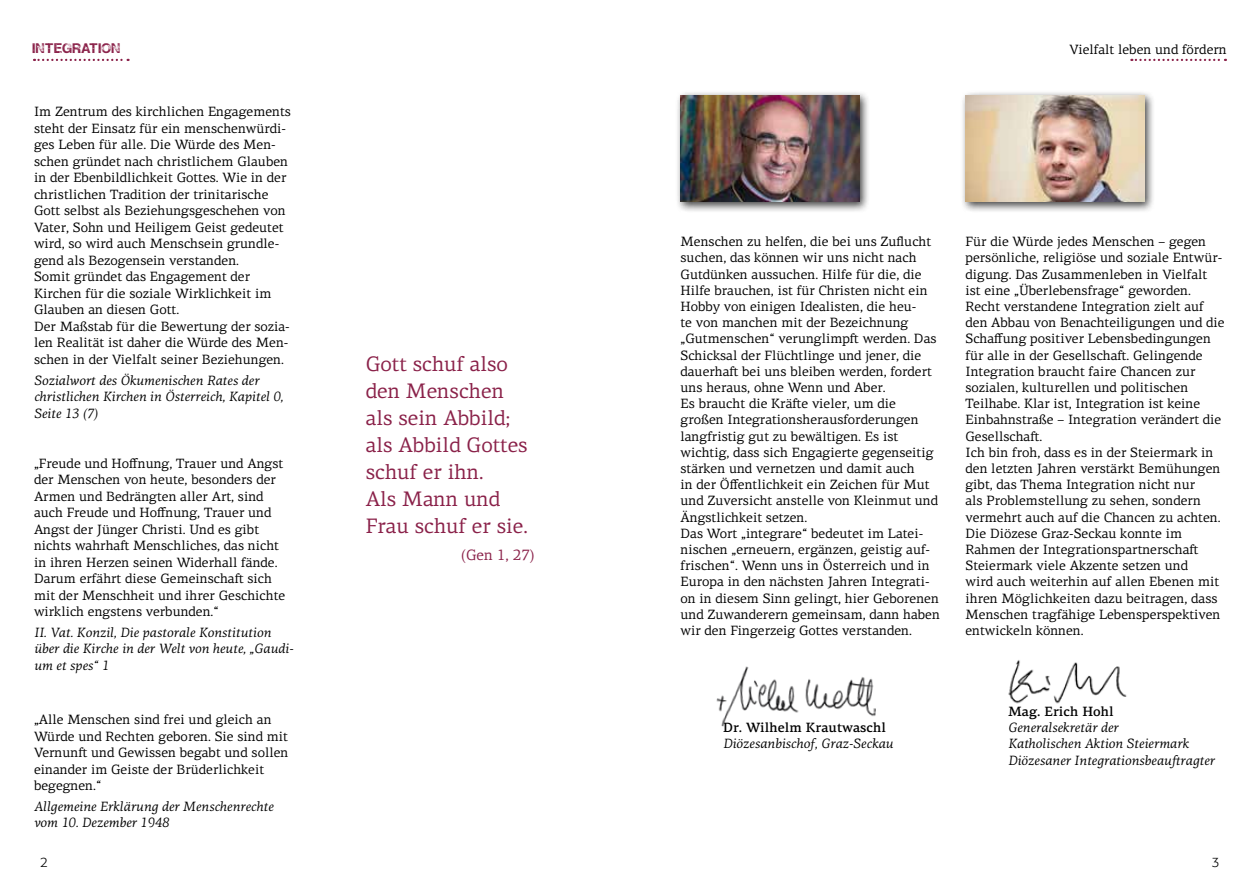
<style>
.page{position:relative;width:1259px;height:893px;background:#fff}
.page>*{position:absolute;margin:0;border:0;box-sizing:border-box;transform-origin:0 0}
.t1{font:21px/27px "PF Centro Serif Pro";color:#8a2149}
.t2{font:15px "Tatatak Second Punch";color:#8a2149}
.t3{font:15px "PF Centro Serif Pro";color:#8a2149}
.t4{font:13.5px/16.2px "PF Centro Serif Pro";color:#000}
.t5{font:italic 13.5px/16.5px "PF Centro Serif Pro";color:#000}
.t6{font:500 13.5px "PF Centro Serif Pro";color:#000}
.t7{font:300 13.5px "Formata BQ";color:#000}
</style>
<div class="page">
<svg style="left:34px;top:59px;width:95px;height:2px"></svg>
<svg style="left:1131px;top:59px;width:95px;height:2px"></svg>
<img style="left:1008px;top:660px;width:119px;height:44px">
<div style="left:675px;top:90px;width:195px;height:123px;background:#000;opacity:.75"></div>
<img style="left:680px;top:96px;width:179px;height:106px">
<div style="left:960px;top:90px;width:195px;height:123px;background:#000;opacity:.75"></div>
<img style="left:965px;top:96px;width:179px;height:106px">
<img style="left:716px;top:666px;width:160px;height:61px">
<p class="t2" style="left:32px;top:41px;width:90px">INTEGRATION</p>
<p class="t4" style="left:1069px;top:41px;width:159px">Vielfalt leben und fördern</p>
<p class="t4" style="left:34px;top:104px;width:258px">Im Zentrum des kirchlichen Engagements steht der Einsatz für ein menschenwürdi&shy;ges Leben für alle. Die Würde des Men&shy;schen gründet nach christlichem Glauben in der Ebenbildlichkeit Gottes. Wie in der christlichen Tradition der trinitarische Gott selbst als Beziehungsgeschehen von Vater, Sohn und Heiligem Geist gedeutet wird, so wird auch Menschsein grundle&shy;gend als Bezogensein verstanden.<br>Somit gründet das Engagement der Kirchen für die soziale Wirklichkeit im Glauben an diesen Gott.<br>Der Maßstab für die Bewertung der sozia&shy;len Realität ist daher die Würde des Men&shy;schen in der Vielfalt seiner Beziehungen.</p>
<p class="t5" style="left:34px;top:372px;width:251px">Sozialwort des Ökumenischen Rates der christlichen Kirchen in Österreich, Kapitel 0,<br>Seite 13 (7)</p>
<p class="t4" style="left:34px;top:455px;width:253px">„Freude und Hoffnung, Trauer und Angst der Menschen von heute, besonders der Armen und Bedrängten aller Art, sind auch Freude und Hoffnung, Trauer und Angst der Jünger Christi. Und es gibt nichts wahrhaft Menschliches, das nicht in ihren Herzen seinen Widerhall fände.<br>Darum erfährt diese Gemeinschaft sich mit der Menschheit und ihrer Geschichte wirklich engstens verbunden.“</p>
<p class="t5" style="left:34px;top:624px;width:261px">II. Vat. Konzil, Die pastorale Konstitution über die Kirche in der Welt von heute, „Gaudi&shy;um et spes“ 1</p>
<p class="t4" style="left:34px;top:711px;width:256px">„Alle Menschen sind frei und gleich an Würde und Rechten geboren. Sie sind mit Vernunft und Gewissen begabt und sollen einander im Geiste der Brüderlichkeit begegnen.“</p>
<p class="t5" style="left:34px;top:798px;width:241px">Allgemeine Erklärung der Menschenrechte vom 10. Dezember 1948</p>
<h1 class="t1" style="left:366px;top:350px;width:164px">Gott schuf also den Menschen als sein Abbild; als Abbild Gottes schuf er ihn.<br>Als Mann und<br>Frau schuf er sie.</h1>
<p class="t3" style="left:461px;top:546px;width:75px">(Gen 1, 27)</p>
<p class="t4" style="left:680px;top:233px;width:261px">Menschen zu helfen, die bei uns Zuflucht suchen, das können wir uns nicht nach Gutdünken aussuchen. Hilfe für die, die Hilfe brauchen, ist für Christen nicht ein Hobby von einigen Idealisten, die heu-<br>te von manchen mit der Bezeichnung „Gutmenschen“ verunglimpft werden. Das Schicksal der Flüchtlinge und jener, die dauerhaft bei uns bleiben werden, fordert uns heraus, ohne Wenn und Aber.<br>Es braucht die Kräfte vieler, um die großen Integrationsherausforderungen langfristig gut zu bewältigen. Es ist wichtig, dass sich Engagierte gegenseitig stärken und vernetzen und damit auch<br>in der Öffentlichkeit ein Zeichen für Mut und Zuversicht anstelle von Kleinmut und Ängstlichkeit setzen.<br>Das Wort „integrare“ bedeutet im Latei&shy;nischen „erneuern, ergänzen, geistig auf&shy;frischen“. Wenn uns in Österreich und in Europa in den nächsten Jahren Integrati&shy;on in diesem Sinn gelingt, hier Geborenen und Zuwanderern gemeinsam, dann haben wir den Fingerzeig Gottes verstanden.</p>
<p class="t4" style="left:965px;top:233px;width:261px">Für die Würde jedes Menschen – gegen persönliche, religiöse und soziale Entwür&shy;digung. Das Zusammenleben in Vielfalt ist eine „Überlebensfrage“ geworden.<br>Recht verstandene Integration zielt auf den Abbau von Benachteiligungen und die Schaffung positiver Lebensbedingungen für alle in der Gesellschaft. Gelingende Integration braucht faire Chancen zur sozialen, kulturellen und politischen Teilhabe. Klar ist, Integration ist keine Einbahnstraße – Integration verändert die Gesellschaft.<br>Ich bin froh, dass es in der Steiermark in den letzten Jahren verstärkt Bemühungen gibt, das Thema Integration nicht nur<br>als Problemstellung zu sehen, sondern vermehrt auch auf die Chancen zu achten.<br>Die Diözese Graz-Seckau konnte im Rahmen der Integrationspartnerschaft Steiermark viele Akzente setzen und<br>wird auch weiterhin auf allen Ebenen mit ihren Möglichkeiten dazu beitragen, dass Menschen tragfähige Lebensperspektiven entwickeln können.</p>
<p class="t6" style="left:723px;top:719px;width:164px">Dr. Wilhelm Krautwaschl</p>
<p class="t5" style="left:723px;top:736px;width:172px">Diözesanbischof, Graz-Seckau</p>
<p class="t6" style="left:1008px;top:703px;width:107px">Mag. Erich Hohl</p>
<p class="t5" style="left:1008px;top:719px;width:208px">Generalsekretär der<br>Katholischen Aktion Steiermark<br>Diözesaner Integrationsbeauftragter</p>
<p class="t7" style="left:40px;top:855px;width:9px">2</p>
<p class="t7" style="left:1211px;top:855px;width:9px">3</p>
</div>
